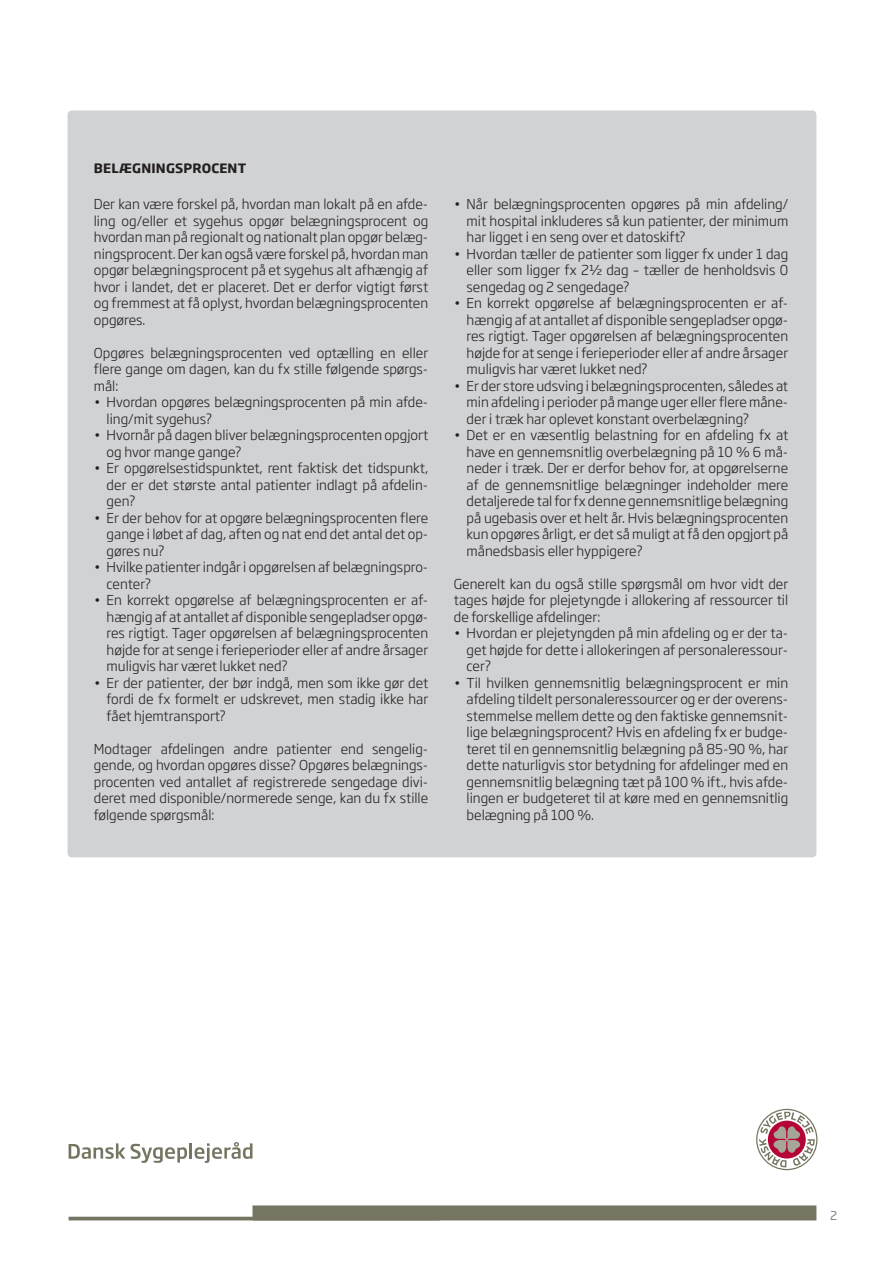
<style>
.page{position:relative;width:893px;height:1263px;background:#fff}
.page>*{position:absolute;margin:0;border:0;box-sizing:border-box;transform-origin:0 0}
.Faktaboks_indryk{font:300 13.5px/16.5px "Soho Gothic Pro";color:#231f20;text-align:justify}
.Faktaboks{font:300 13.5px/16.5px "Soho Gothic Pro";color:#231f20;text-align:justify}
.Underoverskrift{font:700 12.75px "Soho Gothic Pro";letter-spacing:.015em;color:#231f20}
.t1{font:12px "Soho Gothic Pro";color:#808285}
</style>
<div class="page">
<svg style="left:69px;top:1143px;width:56px;height:16px"></svg>
<svg style="left:131px;top:1144px;width:56px;height:19px"></svg>
<hr style="left:189px;top:1143px;width:3px;height:15px;background:#767561">
<svg style="left:195px;top:1142px;width:57px;height:21px"></svg>
<div style="left:252px;top:1205px;width:564px;height:15px;background:#767561"></div>
<hr style="left:69px;top:1217px;width:371px;height:3px;background:#767561">
<svg style="left:756px;top:1109px;width:61px;height:61px"></svg>
<svg style="left:757px;top:1110px;width:59px;height:59px"></svg>
<svg style="left:759px;top:1112px;width:56px;height:55px"></svg>
<div style="left:67px;top:111px;width:749px;height:746px;background:#d1d2d4;border-radius:4px"></div>
<p class="Underoverskrift" style="left:94px;top:158px;width:154px">BELÆGNINGSPROCENT</p>
<p class="Faktaboks" style="left:94px;top:195px;width:336px">Der kan være forskel på, hvordan man lokalt på en afde&shy;ling og/eller et sygehus opgør belægningsprocent og hvordan man på regionalt og nationalt plan opgør belæg&shy;ningsprocent. Der kan også være forskel på, hvordan man opgør belægningsprocent på et sygehus alt afhængig af hvor i landet, det er placeret. Det er derfor vigtigt først og fremmest at få oplyst, hvordan belægningsprocenten opgøres.</p>
<p class="Faktaboks" style="left:94px;top:344px;width:336px">Opgøres belægningsprocenten ved optælling en eller flere gange om dagen, kan du fx stille følgende spørgs&shy;mål:</p>
<p class="Faktaboks_indryk" style="left:107px;top:393px;width:323px;text-indent:-13px">• Hvordan opgøres belægningsprocenten på min afde&shy;ling/mit sygehus?</p>
<p class="Faktaboks_indryk" style="left:107px;top:426px;width:323px;text-indent:-13px">• Hvornår på dagen bliver belægningsprocenten opgjort og hvor mange gange?</p>
<p class="Faktaboks_indryk" style="left:107px;top:459px;width:323px;text-indent:-13px">• Er opgørelsestidspunktet, rent faktisk det tidspunkt, der er det største antal patienter indlagt på afdelin&shy;gen?</p>
<p class="Faktaboks_indryk" style="left:107px;top:509px;width:323px;text-indent:-13px">• Er der behov for at opgøre belægningsprocenten flere gange i løbet af dag, aften og nat end det antal det op&shy;gøres nu?</p>
<p class="Faktaboks_indryk" style="left:107px;top:558px;width:323px;text-indent:-13px">• Hvilke patienter indgår i opgørelsen af belægningspro&shy;center?</p>
<p class="Faktaboks_indryk" style="left:107px;top:591px;width:323px;text-indent:-13px">• En korrekt opgørelse af belægningsprocenten er af&shy;hængig af at antallet af disponible sengepladser opgø&shy;res rigtigt. Tager opgørelsen af belægningsprocenten højde for at senge i ferieperioder eller af andre årsager muligvis har været lukket ned?</p>
<p class="Faktaboks_indryk" style="left:107px;top:674px;width:323px;text-indent:-13px">• Er der patienter, der bør indgå, men som ikke gør det fordi de fx formelt er udskrevet, men stadig ikke har fået hjemtransport?</p>
<p class="Faktaboks" style="left:94px;top:740px;width:336px">Modtager afdelingen andre patienter end sengelig&shy;gende, og hvordan opgøres disse? Opgøres belægnings&shy;procenten ved antallet af registrerede sengedage divi&shy;deret med disponible/normerede senge, kan du fx stille følgende spørgsmål:</p>
<p class="Faktaboks_indryk" style="left:467px;top:195px;width:323px;text-indent:-13px">• Når belægningsprocenten opgøres på min afdeling/ mit hospital inkluderes så kun patienter, der minimum har ligget i en seng over et datoskift?</p>
<p class="Faktaboks_indryk" style="left:467px;top:245px;width:323px;text-indent:-13px">• Hvordan tæller de patienter som ligger fx under 1 dag eller som ligger fx 2½ dag – tæller de henholdsvis 0 sengedag og 2 sengedage?</p>
<p class="Faktaboks_indryk" style="left:467px;top:294px;width:323px;text-indent:-13px">• En korrekt opgørelse af belægningsprocenten er af&shy;hængig af at antallet af disponible sengepladser opgø&shy;res rigtigt. Tager opgørelsen af belægningsprocenten højde for at senge i ferieperioder eller af andre årsager muligvis har været lukket ned?</p>
<p class="Faktaboks_indryk" style="left:467px;top:377px;width:323px;text-indent:-13px">• Er der store udsving i belægningsprocenten, således at min afdeling i perioder på mange uger eller flere måne&shy;der i træk har oplevet konstant overbelægning?</p>
<p class="Faktaboks_indryk" style="left:467px;top:426px;width:323px;text-indent:-13px">• Det er en væsentlig belastning for en afdeling fx at have en gennemsnitlig overbelægning på 10 % 6 må&shy;neder i træk. Der er derfor behov for, at opgørelserne af de gennemsnitlige belægninger indeholder mere detaljerede tal for fx denne gennemsnitlige belægning på ugebasis over et helt år. Hvis belægningsprocenten kun opgøres årligt, er det så muligt at få den opgjort på månedsbasis eller hyppigere?</p>
<p class="Faktaboks" style="left:454px;top:575px;width:336px">Generelt kan du også stille spørgsmål om hvor vidt der tages højde for plejetyngde i allokering af ressourcer til de forskellige afdelinger:</p>
<p class="Faktaboks_indryk" style="left:467px;top:624px;width:323px;text-indent:-13px">• Hvordan er plejetyngden på min afdeling og er der ta&shy;get højde for dette i allokeringen af personaleressour&shy;cer?</p>
<p class="Faktaboks_indryk" style="left:467px;top:674px;width:323px;text-indent:-13px">• Til hvilken gennemsnitlig belægningsprocent er min afdeling tildelt personaleressourcer og er der overens&shy;stemmelse mellem dette og den faktiske gennemsnit&shy;lige belægningsprocent? Hvis en afdeling fx er budge&shy;teret til en gennemsnitlig belægning på 85-90 %, har dette naturligvis stor betydning for afdelinger med en gennemsnitlig belægning tæt på 100 % ift., hvis afde&shy;lingen er budgeteret til at køre med en gennemsnitlig belægning på 100 %.</p>
<p class="t1" style="left:830px;top:1206px;width:9px">2</p>
</div>
